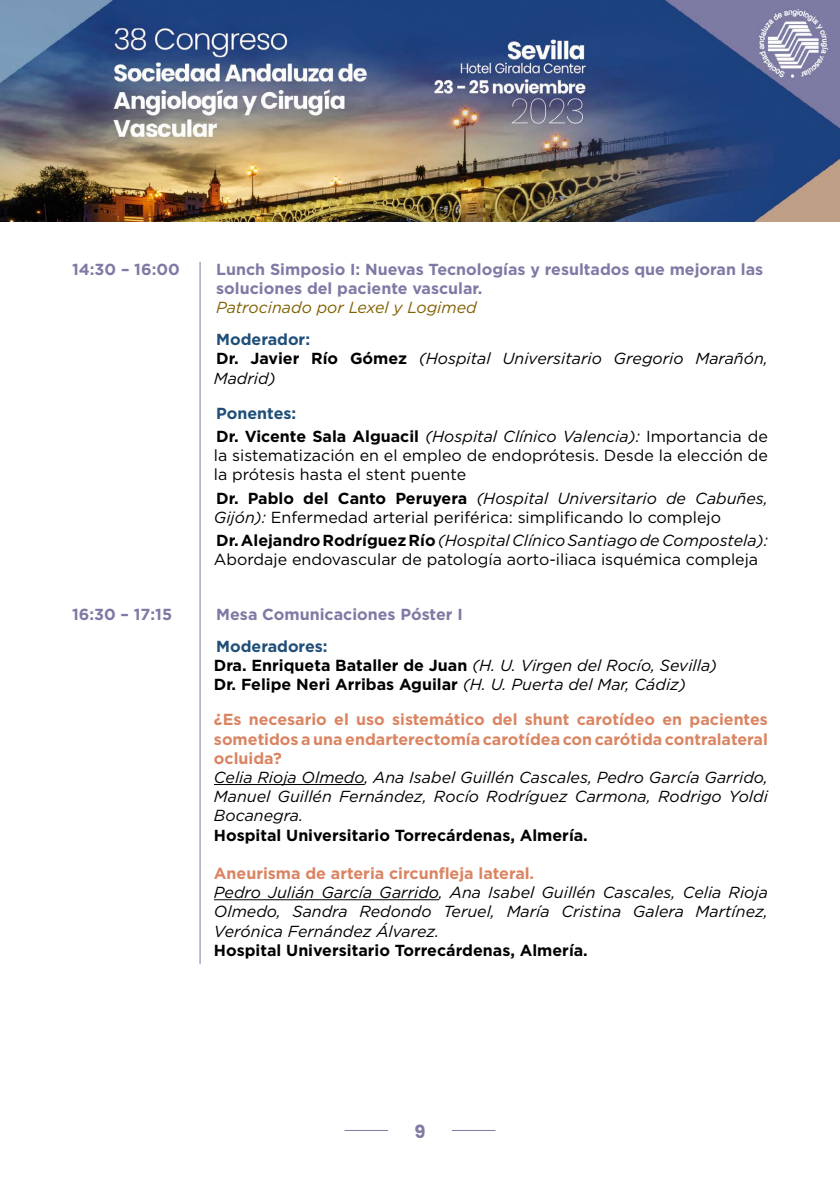
<style>
.page{position:relative;width:840px;height:1191px;background:#fff}
.page>*{position:absolute;margin:0;border:0;box-sizing:border-box;transform-origin:0 0}
.t1{font:700 18px "Poppins";color:#7e7aa4}
.t2{font:italic 16px/19.2px "Gotham";color:#000}
.t3{font:16px/19.2px "Gotham";color:#000}
.t4{font:700 16px/19.2px "Gotham";color:#000}
.t5{font:700 16px/19.2px "Gotham";color:#da8462;text-align:justify}
.t6{font:700 16px/19.2px "Gotham";color:#7e7aa5}
.t7{font:italic 16px "Gotham";color:#806000}
.s1{font-weight:700;font-style:normal;color:#1f4f79}
.s2{font-weight:700;font-style:normal}
.s3{font-style:normal}
.s4{font-weight:700}
.s5{font-style:italic}
.s6{color:#1f4f79}
.s7{font-weight:400;font-style:italic}
</style>
<div class="page">
<img style="left:0;top:0;width:839px;height:221px">
<hr style="left:344px;top:1130px;width:44px;height:1px;background:#7e7aa4">
<hr style="left:451px;top:1130px;width:44px;height:1px;background:#7e7aa4">
<hr style="left:214px;top:784px;width:150px;height:1px;background:#000">
<hr style="left:214px;top:899px;width:224px;height:1px;background:#000">
<hr style="left:199px;top:262px;width:1px;height:702px;background:#7e7aa5">
<p class="t6" style="left:72px;top:259px;width:109px">14:30 – 16:00</p>
<p class="t6" style="left:216px;top:259px;width:548px">Lunch Simposio I: Nuevas Tecnologías y resultados que mejoran las soluciones del paciente vascular.</p>
<p class="t7" style="left:216px;top:297px;width:262px">Patrocinado por Lexel y Logimed</p>
<p class="t2" style="left:214px;top:329px;width:555px"><span class="s1">Moderador:<br></span><span class="s2">Dr. Javier Río Gómez</span> (Hospital Universitario Gregorio Marañón,<br>Madrid)</p>
<p class="t2" style="left:216px;top:401px;width:553px;line-height:23.2px"><span class="s1">Ponentes:<br></span><span class="s2">Dr. Vicente Sala Alguacil</span> (Hospital Clínico Valencia): <span class="s3">Importancia de</span></p>
<p class="t3" style="left:214px;top:445px;width:555px">la sistematización en el empleo de endoprótesis. Desde la elección de la prótesis hasta el stent puente</p>
<p class="t3" style="left:214px;top:488px;width:555px"><span class="s4">Dr. Pablo del Canto Peruyera</span> <span class="s5">(Hospital Universitario de Cabuñes,<br>Gijón):</span> Enfermedad arterial periférica: simplificando lo complejo</p>
<p class="t3" style="left:214px;top:530px;width:555px"><span class="s4">Dr. Alejandro Rodríguez Río</span><span class="s5">(Hospital Clínico Santiago de Compostela):<br></span>Abordaje endovascular de patología aorto-iliaca isquémica compleja</p>
<p class="t6" style="left:72px;top:604px;width:101px">16:30 – 17:15</p>
<p class="t6" style="left:216px;top:604px;width:248px">Mesa Comunicaciones Póster I</p>
<p class="t4" style="left:214px;top:636px;width:504px"><span class="s6">Moderadores:<br></span>Dra. Enriqueta Bataller de Juan <span class="s7">(H. U. Virgen del Rocío, Sevilla)<br></span>Dr. Felipe Neri Arribas Aguilar <span class="s7">(H. U. Puerta del Mar, Cádiz)</span></p>
<p class="t5" style="left:214px;top:710px;width:555px">¿Es necesario el uso sistemático del shunt carotídeo en pacientes sometidos a una endarterectomía carotídea con carótida contralateral ocluida?</p>
<p class="t2" style="left:214px;top:767px;width:555px;text-align:justify">Celia Rioja Olmedo, Ana Isabel Guillén Cascales, Pedro García Garrido, Manuel Guillén Fernández, Rocío Rodríguez Carmona, Rodrigo Yoldi Bocanegra.</p>
<p class="t4" style="left:214px;top:825px;width:375px">Hospital Universitario Torrecárdenas, Almería.</p>
<p class="t5" style="left:214px;top:863px;width:321px">Aneurisma de arteria circunfleja lateral.</p>
<p class="t2" style="left:214px;top:882px;width:555px;text-align:justify">Pedro Julián García Garrido, Ana Isabel Guillén Cascales, Celia Rioja Olmedo, Sandra Redondo Teruel, María Cristina Galera Martínez, Verónica Fernández Álvarez.</p>
<p class="t4" style="left:214px;top:940px;width:375px">Hospital Universitario Torrecárdenas, Almería.</p>
<p class="t1" style="left:414px;top:1121px;width:13px">9</p>
</div>
